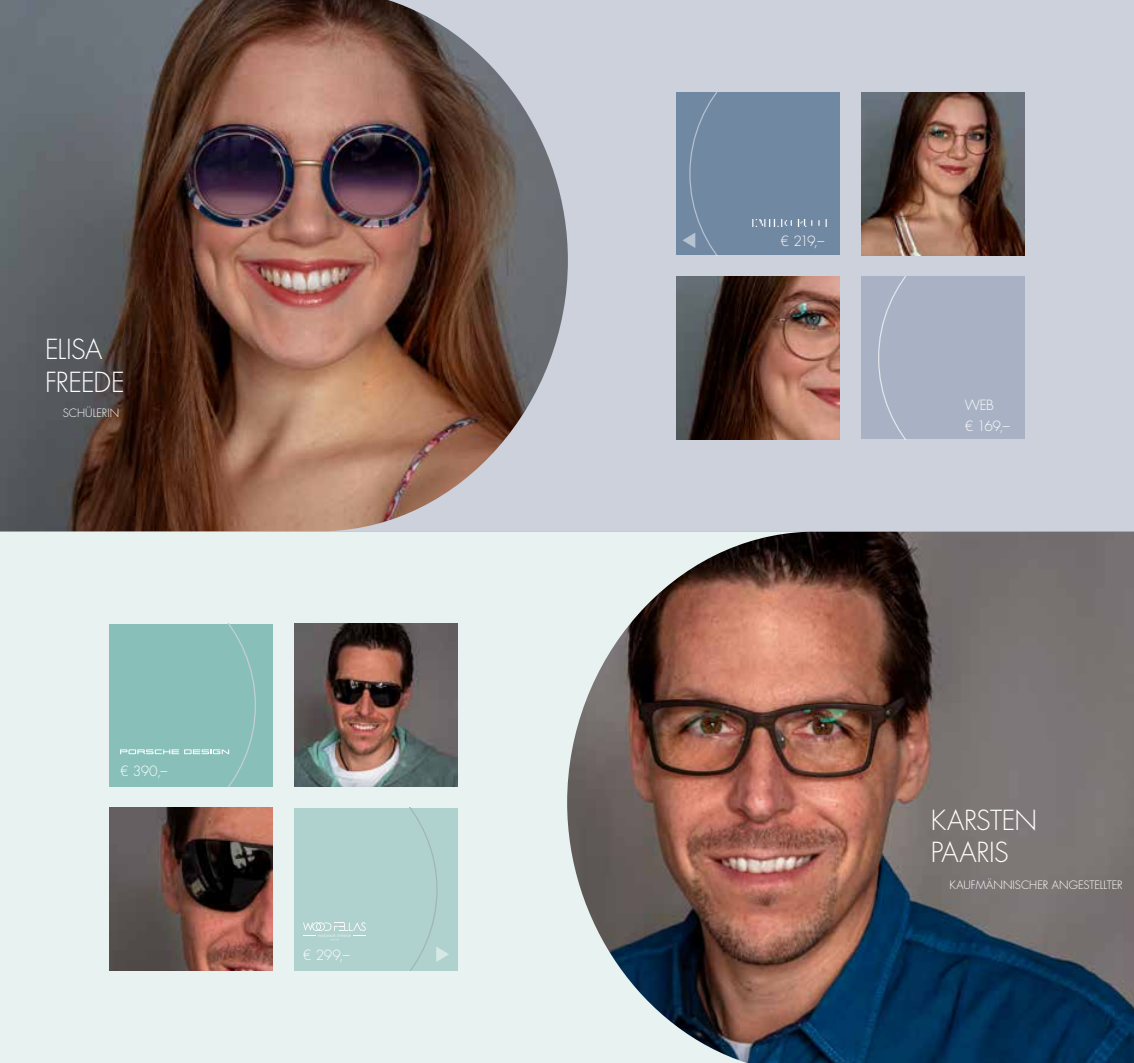
<style>
.page{position:relative;width:1134px;height:1063px;background:#fff}
.page>*{position:absolute;margin:0;border:0;box-sizing:border-box;transform-origin:0 0}
.t1{font:300 26.88px/32.4px "Futura Std";letter-spacing:-.02em;color:#fff}
.t2{font:300 13.75px "Futura Std";letter-spacing:-.03em;color:#fff}
.t3{font:300 11.25px "Futura Std";letter-spacing:.005em;color:#fff}
</style>
<div class="page">
<div style="left:0;top:0;width:1134px;height:531px;background:#cdd1dc"></div>
<div style="left:0;top:531px;width:1134px;height:532px;background:#e7f2f1"></div>
<img style="left:0;top:0;width:568px;height:531px">
<img style="left:567px;top:532px;width:567px;height:531px">
<img style="left:861px;top:92px;width:163px;height:163px">
<div style="left:677px;top:92px;width:163px;height:163px;background:#7188a3"></div>
<img style="left:677px;top:276px;width:163px;height:163px">
<div style="left:861px;top:276px;width:163px;height:163px;background:#a8b2c4"></div>
<svg style="left:878px;top:276px;width:28px;height:163px"></svg>
<img style="left:294px;top:624px;width:163px;height:163px">
<div style="left:110px;top:624px;width:163px;height:163px;background:#88c0b9"></div>
<img style="left:110px;top:808px;width:163px;height:163px">
<div style="left:294px;top:808px;width:163px;height:163px;background:#afd2ce"></div>
<svg style="left:683px;top:92px;width:35px;height:163px"></svg>
<img style="left:752px;top:219px;width:75px;height:8px">
<svg style="left:303px;top:808px;width:146px;height:163px"></svg>
<svg style="left:120px;top:624px;width:136px;height:163px"></svg>
<h1 class="t1" style="left:45px;top:334px;width:81px">ELISA<br>FREEDE</h1>
<p class="t3" style="left:63px;top:406px;width:58px">SCHÜLERIN</p>
<p class="t2" style="left:120px;top:763px;width:49px">€ 390,–</p>
<p class="t2" style="left:303px;top:946px;width:48px">€ 299,–</p>
<p class="t2" style="left:780px;top:233px;width:45px">€ 219,–</p>
<p class="t2" style="left:965px;top:397px;width:31px">WEB</p>
<p class="t2" style="left:965px;top:417px;width:47px">€ 169,–</p>
<h1 class="t1" style="left:931px;top:805px;width:108px">KARSTEN<br>PAARIS</h1>
<p class="t3" style="left:949px;top:878px;width:175px">KAUFMÄNNISCHER ANGESTELLTER</p>
</div>
